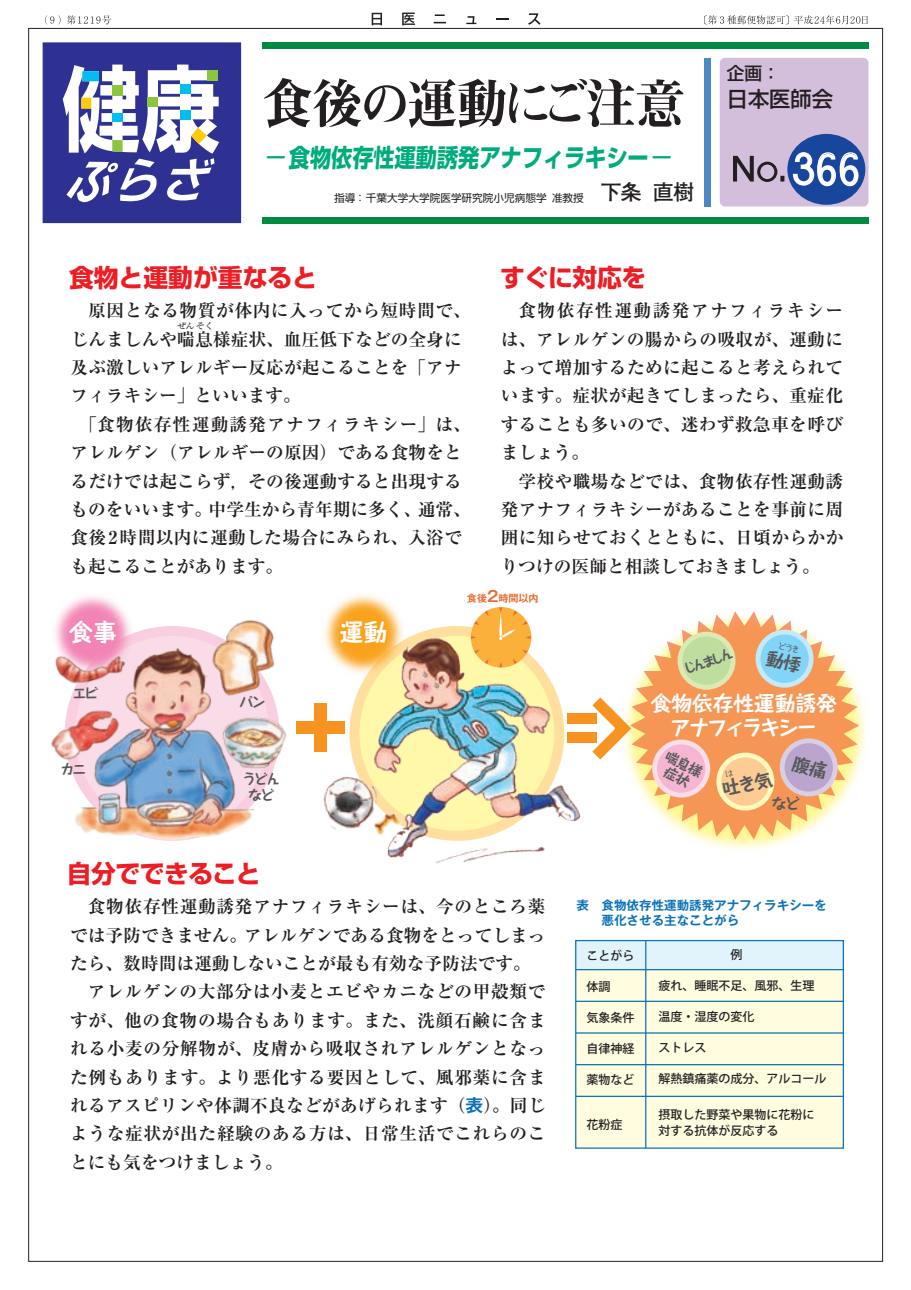
<style>
.page{position:relative;width:911px;height:1290px;background:#fff}
.page>*{position:absolute;margin:0;border:0;box-sizing:border-box;transform-origin:0 0}
.t1{font:52.88px "Midashi Min Pro MA31";letter-spacing:-.065em;color:#231f20;scale:.96 1}
.t2{font:40.62px "Geneva CY";color:#fff;scale:.85 1}
.t3{font:700 24.75px "Shin Go Pro";letter-spacing:-.01em;color:#ee1d23}
.t4{font:700 24.75px "Shin Go Pro";color:#00ac7c;scale:.85 1}
.t5{font:700 23.75px "Taka Hand Std";color:#fff}
.t6{font:500 21.25px "Shin Go Pro";color:#231f20}
.t7{font:700 20.62px/23.8px "Taka Hand Std";color:#fff;text-align:center}
.t8{font:700 17.75px/28.4px "Ryumin Pro";letter-spacing:.02em;color:#231f20}
.t9{font:700 17.75px "Ryumin Pro";color:#231f20}
.t10{font:700 17.75px "Ryumin Pro";letter-spacing:.07em;color:#231f20}
.t11{font:500 17.75px "Shin Go Pro";color:#231f20}
.t12{font:700 15px "Taka Hand Std";color:#57585a}
.t13{font:700 13.75px/15px "Taka Hand Std";letter-spacing:-.12em;color:#57585a;text-align:center}
.t14{font:700 13px "Taka Hand Std";color:#57585a}
.t15{font:700 12.5px/15px "Gothic MB101 Pr 5 De";color:#0b72ba}
.t16{font:500 12px/16.2px "Koz Go Pro";color:#231f20}
.t17{font:10.62px "Shin Go Pro";color:#231f20}
.t18{font:700 10px "Gothic MB101 Pr 5 De";color:#e86d33}
.t19{font:500 8.5px "Ryumin Pro";color:#231f20;scale:1.11 1}
.s1{font-weight:500}
.s2{font-family:"Futo Go B101 Pro";font-weight:700;font-size:21.25px}
.s3{font-size:15px}
.s4{font-family:"Gothic MB101 Pr 5 De";color:#0b72ba}
</style>
<div class="page">
<img style="left:698px;top:576px;width:186px;height:311px">
<svg style="left:630px;top:611px;width:229px;height:229px;fill:#f69655"></svg>
<div style="left:576px;top:940px;width:267px;height:208px;background:#fffce0"></div>
<div style="left:576px;top:940px;width:267px;height:29px;background:#e1f4fc"></div>
<div style="left:575px;top:940px;width:269px;height:209px;border:1px solid #0b72ba"></div>
<hr style="left:645px;top:940px;width:1px;height:208px;background:#0b72ba">
<hr style="left:576px;top:969px;width:267px;height:1px;background:#0b72ba">
<div style="left:262px;top:42px;width:606px;height:7px;background:#008b43"></div>
<div style="left:262px;top:217px;width:606px;height:6px;background:#008b43"></div>
<div style="left:704px;top:58px;width:6px;height:149px;background:#4d87c6"></div>
<svg style="left:43px;top:42px;width:198px;height:181px"></svg>
<img style="left:332px;top:594px;width:108px;height:40px">
<svg style="left:585px;top:686px;width:54px;height:85px"></svg>
<hr style="left:576px;top:1001px;width:267px;height:1px;background:#0b72ba">
<hr style="left:576px;top:1032px;width:267px;height:1px;background:#0b72ba">
<hr style="left:576px;top:1064px;width:267px;height:1px;background:#0b72ba">
<hr style="left:576px;top:1096px;width:267px;height:1px;background:#0b72ba">
<div style="left:652px;top:739px;width:58px;height:58px;background:#fbdde9;border-radius:50%"></div>
<div style="left:657px;top:744px;width:48px;height:49px;background:#f6b5d2;border-radius:50%"></div>
<div style="left:716px;top:752px;width:58px;height:58px;background:#fff9bd;border-radius:50%"></div>
<div style="left:721px;top:757px;width:48px;height:49px;background:#fdcc92;border-radius:50%"></div>
<div style="left:779px;top:738px;width:58px;height:58px;background:#dacee5;border-radius:50%"></div>
<div style="left:784px;top:743px;width:49px;height:48px;background:#b9a5ce;border-radius:50%"></div>
<img style="left:51px;top:612px;width:281px;height:229px">
<svg style="left:372px;top:13px;width:10px;height:12px"></svg>
<svg style="left:402px;top:13px;width:13px;height:12px"></svg>
<svg style="left:434px;top:22px;width:12px;height:1px"></svg>
<svg style="left:435px;top:14px;width:9px;height:2px"></svg>
<svg style="left:466px;top:16px;width:10px;height:8px"></svg>
<svg style="left:496px;top:18px;width:13px;height:2px"></svg>
<svg style="left:528px;top:13px;width:12px;height:12px"></svg>
<svg style="left:45px;top:15px;width:16px;height:10px"></svg>
<svg style="left:67px;top:15px;width:44px;height:9px"></svg>
<svg style="left:704px;top:15px;width:84px;height:10px"></svg>
<svg style="left:794px;top:15px;width:73px;height:10px"></svg>
<div style="left:719px;top:58px;width:149px;height:149px;background:#d3bfdc;border-radius:5px"></div>
<div style="left:787px;top:134px;width:78px;height:71px;background:#18469d;border-radius:50%"></div>
<svg style="left:733px;top:155px;width:51px;height:27px"></svg>
<svg style="left:792px;top:151px;width:67px;height:36px"></svg>
<div style="left:677px;top:632px;width:58px;height:58px;background:#dbe9b4;border-radius:50%"></div>
<div style="left:682px;top:636px;width:48px;height:49px;background:#bedd9e;border-radius:50%"></div>
<div style="left:755px;top:630px;width:58px;height:58px;background:#c3e9fa;border-radius:50%"></div>
<div style="left:760px;top:634px;width:48px;height:49px;background:#82d5f7;border-radius:50%"></div>
<div style="left:471px;top:607px;width:60px;height:60px;background:#fbb03b;border-radius:50%"></div>
<img style="left:308px;top:634px;width:277px;height:230px">
<svg style="left:499px;top:662px;width:3px;height:5px"></svg>
<svg style="left:513px;top:650px;width:14px;height:14px"></svg>
<svg style="left:474px;top:611px;width:14px;height:14px"></svg>
<svg style="left:471px;top:636px;width:5px;height:3px"></svg>
<svg style="left:499px;top:607px;width:31px;height:33px"></svg>
<svg style="left:474px;top:650px;width:14px;height:14px"></svg>
<svg style="left:722px;top:769px;width:51px;height:27px"></svg>
<h1 class="t1" style="left:262px;top:63px;width:442px">食後の運動にご注意</h1>
<h3 class="t4" style="left:263px;top:138px;width:488px"><span class="s1">－</span>食物依存性運動誘発アナフィラキシー<span class="s1">－</span></h3>
<p class="t17" style="left:334px;top:189px;width:362px">指導 ：千葉大学大学院医学研究院小児病態学准教授 <span class="s2">下条 直樹</span></p>
<h3 class="t3" style="left:69px;top:258px;width:250px">食物と運動が重なると</h3>
<h3 class="t3" style="left:500px;top:258px;width:148px">すぐに対応を</h3>
<p class="t11" style="left:726px;top:59px;width:55px">企画：</p>
<p class="t6" style="left:726px;top:81px;width:108px">日本医師会</p>
<h2 class="t2" style="left:815px;top:144px;width:55px">66</h2>
<p class="t8" style="left:71px;top:295px;width:402px">　原因となる物質が体内に入ってから短時間で、</p>
<p class="t8" style="left:71px;top:324px;width:393px">じんましんや喘息様症状、血圧低下などの全身に</p>
<p class="t8" style="left:71px;top:352px;width:393px">及ぶ激しいアレルギー反応が起こることを「アナ</p>
<p class="t9" style="left:71px;top:382px;width:232px">フィラキシー」といいます。</p>
<p class="t10" style="left:79px;top:410px;width:393px">「食物依存性運動誘発アナフィラキシー」は、</p>
<p class="t8" style="left:71px;top:437px;width:393px">アレルゲン（アレルギーの原因）である食物をと</p>
<p class="t8" style="left:71px;top:465px;width:393px">るだけでは起こらず，その後運動すると出現する</p>
<p class="t9" style="left:71px;top:495px;width:402px">ものをいいます。中学生から青年期に多く、通常、</p>
<p class="t8" style="left:71px;top:522px;width:393px">食後2時間以内に運動した場合にみられ、入浴で</p>
<p class="t9" style="left:71px;top:552px;width:214px">も起こることがあります。</p>
<p class="t19" style="left:177px;top:319px;width:34px">ぜんそく</p>
<p class="t8" style="left:501px;top:295px;width:344px">　食物依存性運動誘発アナフィラキシーは、アレルゲンの腸からの吸収が、運動によって増加するために起こると考えられています。症状が起きてしまったら、重症化することも多いので、迷わず救急車を呼びましょう。<br>　学校や職場などでは、食物依存性運動誘発アナフィラキシーがあることを事前に周囲に知らせておくとともに、日頃からかかりつけの医師と相談しておきましょう。</p>
<h3 class="t5" style="left:69px;top:616px;width:49px">食事</h3>
<h3 class="t5" style="left:340px;top:616px;width:49px">運動</h3>
<p class="t13" style="left:73px;top:684px;width:27px">エビ</p>
<p class="t13" style="left:61px;top:760px;width:27px">カニ</p>
<p class="t13" style="left:239px;top:693px;width:28px">パン</p>
<p class="t13" style="left:242px;top:769px;width:39px;line-height:16.2px">うどんなど</p>
<h3 class="t3" style="left:67px;top:854px;width:195px">自分でできること</h3>
<p class="t18" style="left:467px;top:590px;width:73px">食後<span class="s3">2</span>時間以内</p>
<p class="t8" style="left:70px;top:891px;width:477px">　食物依存性運動誘発アナフィラキシーは、今のところ薬では予防できません。アレルゲンである食物をとってしまったら、数時間は運動しないことが最も有効な予防法です。　アレルゲンの大部分は小麦とエビやカニなどの甲殻類ですが、他の食物の場合もあります。また、洗顔石鹸に含まれる小麦の分解物が、皮膚から吸収されアレルゲンとなった例もあります。より悪化する要因として、風邪薬に含まれるアスピリンや体調不良などがあげられます（<span class="s4">表</span>）。同じような症状が出た経験のある方は、日常生活でこれらのことにも気をつけましょう。</p>
<p class="t14" style="left:681px;top:661px;width:53px;rotate:-19deg">じんましん</p>
<p class="t7" style="left:650px;top:690px;width:188px">食物依存性運動誘発アナフィラキシー</p>
<p class="t13" style="left:670px;top:746px;width:41px;rotate:28deg">喘息様症状</p>
<p class="t12" style="left:771px;top:793px;width:30px">など</p>
<p class="t15" style="left:576px;top:897px;width:252px">表　食物依存性運動誘発アナフィラキシーを　　悪化させる主なことがら</p>
<p class="t16" style="left:586px;top:948px;width:50px">ことがら</p>
<p class="t16" style="left:586px;top:979px;width:26px">体調</p>
<p class="t16" style="left:586px;top:1010px;width:50px">気象条件</p>
<p class="t16" style="left:586px;top:1041px;width:50px">自律神経</p>
<p class="t16" style="left:586px;top:1072px;width:50px">薬物など</p>
<p class="t16" style="left:586px;top:1117px;width:38px">花粉症</p>
<p class="t16" style="left:658px;top:978px;width:158px">疲れ、睡眠不足、風邪、生理</p>
<p class="t16" style="left:658px;top:1009px;width:98px">温度・湿度の変化</p>
<p class="t16" style="left:658px;top:1040px;width:50px">ストレス</p>
<p class="t16" style="left:658px;top:1071px;width:170px">解熱鎮痛薬の成分、アルコール</p>
<p class="t16" style="left:658px;top:1107px;width:158px">摂取した野菜や果物に花粉に対する抗体が反応する</p>
</div>
